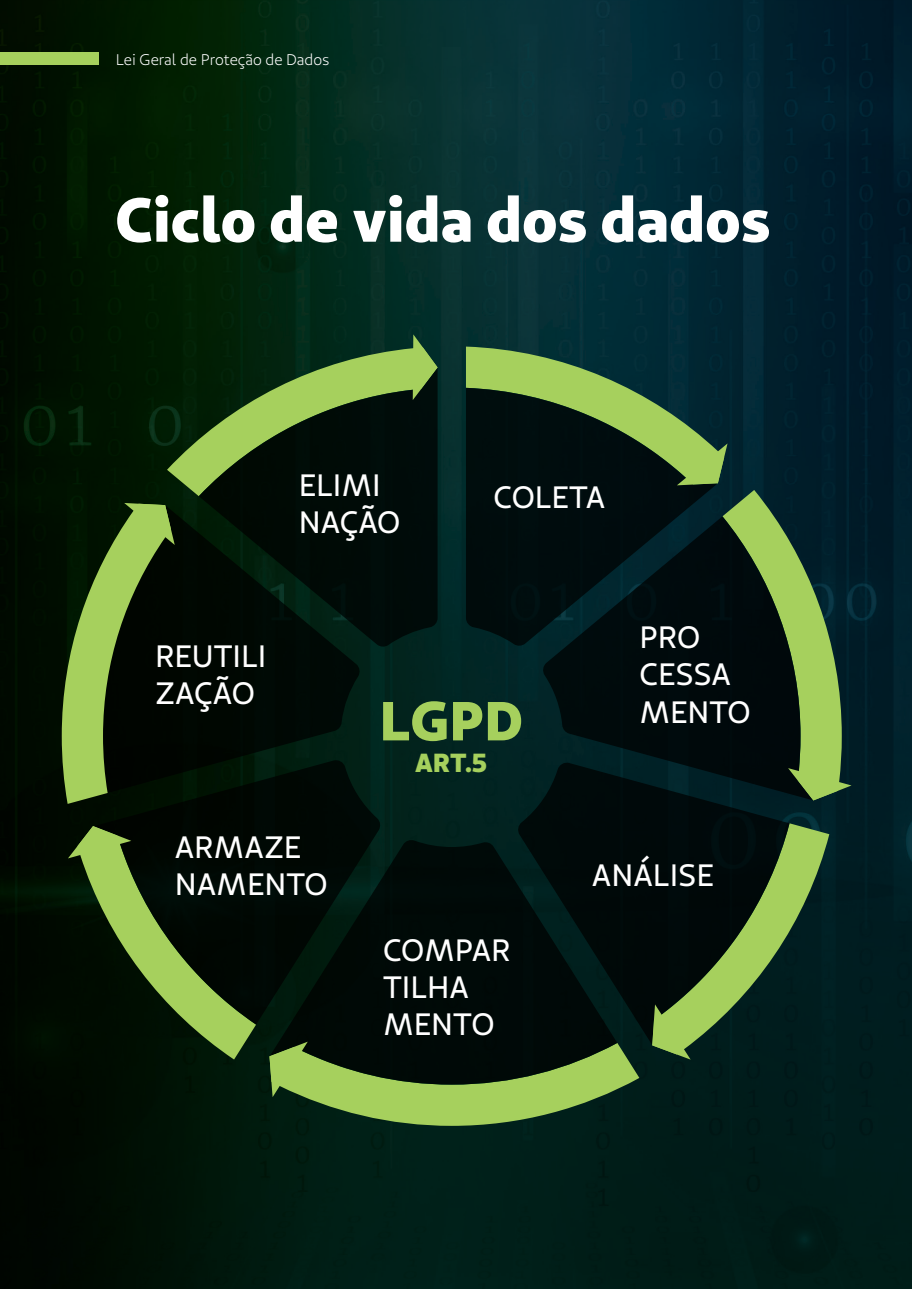
<style>
.page{position:relative;width:912px;height:1289px;background:#fff}
.page>*{position:absolute;margin:0;border:0;box-sizing:border-box;transform-origin:0 0}
.t1{font:700 61.8px "Unimed Sans 2020 Extra";color:#fff}
.t2{font:700 54.8px "Unimed Sans 2020 Extra";color:#a6d05d}
.t3{font:30.8px/37px "Unimed Sans 2020 Regular";color:#fff}
.t4{font:700 26.2px "Unimed Sans 2020 Extra";color:#a6d05d}
.t5{font:15.4px "Unimed Sans 2020 Book";color:#fff}
</style>
<div class="page">
<img style="left:0;top:0;width:911px;height:1289px">
<div style="left:0;top:53px;width:98px;height:12px;background:#a6d05d"></div>
<svg style="left:175px;top:505px;width:184px;height:255px;background:#000b04"></svg>
<svg style="left:113px;top:760px;width:267px;height:264px;background:#000c05"></svg>
<svg style="left:270px;top:840px;width:248px;height:201px;background:#000c08"></svg>
<svg style="left:518px;top:800px;width:271px;height:245px;background:#000d0d"></svg>
<svg style="left:199px;top:496px;width:238px;height:151px;background:#000e08"></svg>
<svg style="left:167px;top:334px;width:270px;height:162px;background:#2c471f"></svg>
<svg style="left:466px;top:347px;width:385px;height:453px;background:#172f23"></svg>
<svg style="left:652px;top:823px;width:177px;height:236px;background:#2b4426"></svg>
<svg style="left:269px;top:1041px;width:370px;height:85px;background:#506d33"></svg>
<svg style="left:68px;top:821px;width:188px;height:238px;background:#283a18"></svg>
<svg style="left:62px;top:503px;width:113px;height:301px;background:#3e5322"></svg>
<p class="t5" style="left:116px;top:50px;width:215px">Lei Geral de Proteção de Dados</p>
<h1 class="t1" style="left:115px;top:178px;width:656px">Ciclo de vida dos dados</h1>
<p class="t3" style="left:155px;top:637px;width:113px">REUTILI<br>ZAÇÃO</p>
<p class="t3" style="left:299px;top:466px;width:103px">ELIMI<br>NAÇÃO</p>
<p class="t3" style="left:493px;top:479px;width:113px">COLETA</p>
<h2 class="t2" style="left:379px;top:684px;width:145px">LGPD</h2>
<p class="t4" style="left:415px;top:745px;width:74px">ART.5</p>
<p class="t3" style="left:639px;top:619px;width:113px">PRO<br>CESSA<br>MENTO</p>
<p class="t3" style="left:175px;top:829px;width:154px">ARMAZE<br>NAMENTO</p>
<p class="t3" style="left:383px;top:931px;width:129px">COMPAR<br>TILHA<br>MENTO</p>
<p class="t3" style="left:591px;top:856px;width:123px">ANÁLISE</p>
</div>
